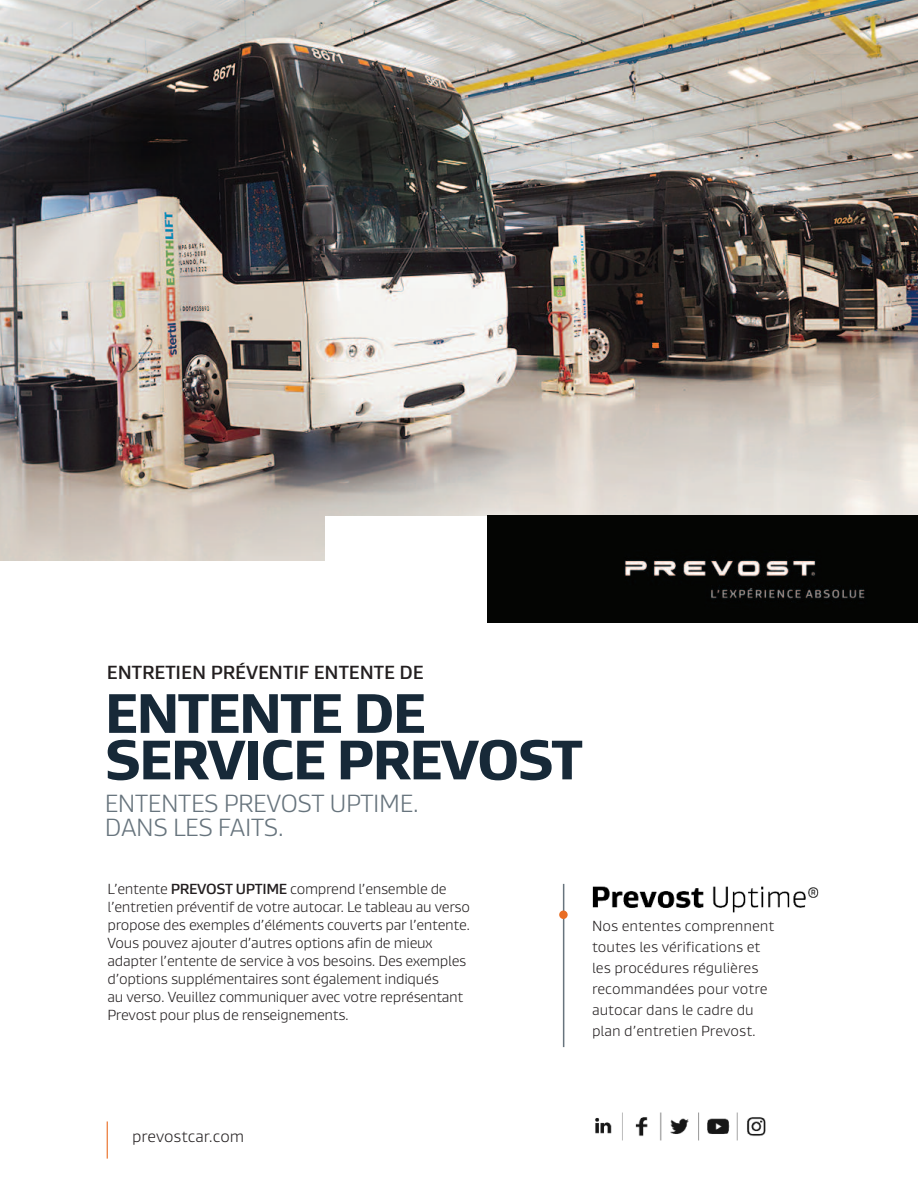
<style>
.page{position:relative;width:918px;height:1188px;background:#fff}
.page>*{position:absolute;margin:0;border:0;box-sizing:border-box;transform-origin:0 0}
.t1{font:57px/46.5px "Prevost Headline";letter-spacing:-.025em;color:#172938}
.t2{font:25.5px/24px "Prevost";letter-spacing:-.015em;color:#67747d}
.t3{font:700 19.5px "Prevost";color:#231f20}
.t4{font:16.5px "Prevost";color:#231f20}
.t5{font:15px/18px "Prevost";letter-spacing:-.02em;color:#231f20}
.t6{font:15px/21px "Prevost";color:#231f20}
.s1{font-weight:700}
</style>
<div class="page">
<img style="left:0;top:0;width:918px;height:560px">
<img style="left:559px;top:883px;width:260px;height:54px">
<hr style="left:107px;top:1121px;width:1px;height:38px;background:#e96d24">
<hr style="left:563px;top:884px;width:1px;height:163px;background:#67747d">
<div style="left:559px;top:911px;width:9px;height:8px;background:#e96d24;border-radius:50%"></div>
<img style="left:595px;top:1112px;width:171px;height:29px">
<div style="left:326px;top:516px;width:592px;height:107px;background:#fff"></div>
<div style="left:487px;top:516px;width:431px;height:107px;background:#040503"></div>
<h3 class="t3" style="left:107px;top:666px;width:318px">ENTRETIEN PRÉVENTIF ENTENTE DE</h3>
<h1 class="t1" style="left:105px;top:695px;width:479px">ENTENTE DE<br>SERVICE PREVOST</h1>
<h2 class="t2" style="left:105px;top:794px;width:316px">ENTENTES PREVOST UPTIME.<br>DANS LES FAITS.</h2>
<p class="t5" style="left:108px;top:882px;width:364px">L’entente <span class="s1">PREVOST UPTIME</span> comprend l’ensemble de l’entretien préventif de votre autocar. Le tableau au verso propose des exemples d’éléments couverts par l’entente.<br>Vous pouvez ajouter d’autres options afin de mieux adapter l’entente de service à vos besoins. Des exemples d’options supplémentaires sont également indiqués<br>au verso. Veuillez communiquer avec votre représentant Prevost pour plus de renseignements.</p>
<p class="t6" style="left:592px;top:916px;width:184px">Nos ententes comprennent toutes les vérifications et les procédures régulières recommandées pour votre autocar dans le cadre du plan d’entretien Prevost.</p>
<p class="t4" style="left:132px;top:1131px;width:114px">prevostcar.com</p>
</div>
